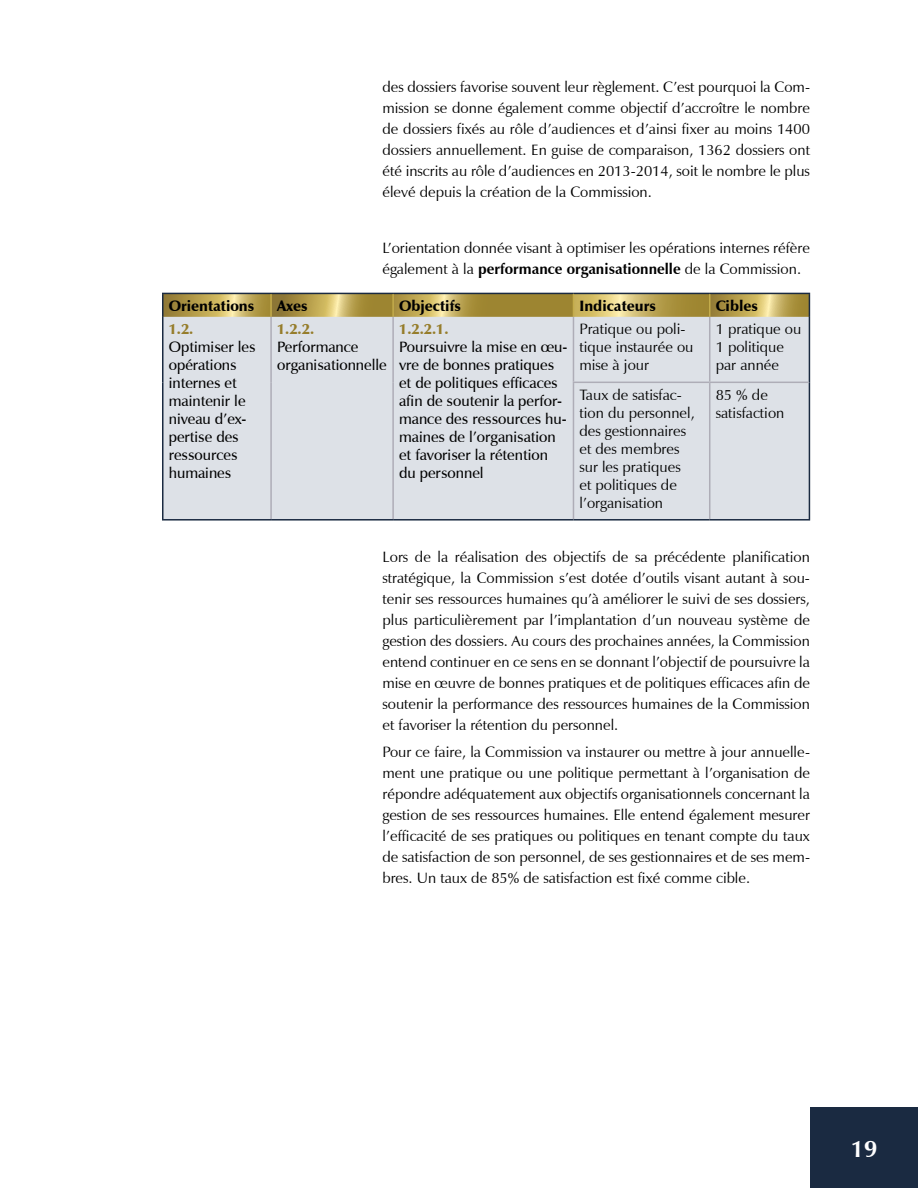
<style>
.page{position:relative;width:918px;height:1188px;background:#fff}
.page>*{position:absolute;margin:0;border:0;box-sizing:border-box;transform-origin:0 0}
.t1{font:700 24px "Zapf Humanist 601 BT";color:#fff}
.t2{font:15px/21px "Zapf Humanist 601 BT";color:#000}
.t3{font:600 15px/18px "Zapf Humanist 601 BT";color:#000}
.t4{font:900 15px "Zapf Humanist 601 BT";color:#000}
.t5{font:900 15px "Zapf Humanist 601 BT";color:#967d2b}
.s1{font-weight:700}
</style>
<div class="page">
<div style="left:810px;top:1107px;width:108px;height:81px;background:#1a2a41"></div>
<svg style="left:164px;top:294px;width:106px;height:23px;background:#bca759"></svg>
<svg style="left:272px;top:294px;width:120px;height:23px;background:#b19a4d"></svg>
<svg style="left:394px;top:294px;width:179px;height:23px;background:#af9847"></svg>
<svg style="left:574px;top:294px;width:135px;height:23px;background:#c4ae60"></svg>
<svg style="left:710px;top:294px;width:99px;height:23px;background:#baa456"></svg>
<div style="left:164px;top:317px;width:645px;height:202px;background:#dde1e7"></div>
<hr style="left:162px;top:293px;width:109px;height:1px;background:#1a2a41">
<hr style="left:162px;top:294px;width:2px;height:23px;background:#1a2a41">
<hr style="left:271px;top:293px;width:122px;height:1px;background:#1a2a41">
<hr style="left:393px;top:293px;width:180px;height:1px;background:#1a2a41">
<hr style="left:573px;top:293px;width:137px;height:1px;background:#1a2a41">
<hr style="left:710px;top:293px;width:100px;height:1px;background:#1a2a41">
<svg style="left:809px;top:294px;width:1px;height:23px"></svg>
<hr style="left:270px;top:294px;width:2px;height:23px;background:#c4ac4b">
<hr style="left:392px;top:294px;width:2px;height:23px;background:#c4ac4b">
<svg style="left:573px;top:294px;width:1px;height:23px"></svg>
<svg style="left:709px;top:294px;width:1px;height:23px"></svg>
<hr style="left:162px;top:317px;width:2px;height:65px;background:#1a2a41">
<hr style="left:809px;top:317px;width:1px;height:65px;background:#1a2a41">
<hr style="left:162px;top:382px;width:2px;height:137px;background:#1a2a41">
<hr style="left:809px;top:382px;width:1px;height:137px;background:#1a2a41">
<hr style="left:162px;top:519px;width:109px;height:2px;background:#1a2a41">
<hr style="left:271px;top:519px;width:122px;height:2px;background:#1a2a41">
<hr style="left:393px;top:519px;width:180px;height:2px;background:#1a2a41">
<hr style="left:573px;top:519px;width:137px;height:2px;background:#1a2a41">
<hr style="left:710px;top:519px;width:100px;height:2px;background:#1a2a41">
<hr style="left:270px;top:317px;width:2px;height:65px;background:#aeadb7">
<hr style="left:392px;top:317px;width:2px;height:65px;background:#aeadb7">
<hr style="left:573px;top:317px;width:1px;height:65px;background:#aeadb7">
<hr style="left:709px;top:317px;width:1px;height:65px;background:#aeadb7">
<hr style="left:270px;top:382px;width:2px;height:137px;background:#aeadb7">
<hr style="left:392px;top:382px;width:2px;height:137px;background:#aeadb7">
<hr style="left:573px;top:382px;width:137px;height:1px;background:#aeadb7">
<hr style="left:573px;top:383px;width:1px;height:136px;background:#aeadb7">
<hr style="left:710px;top:382px;width:99px;height:1px;background:#aeadb7">
<hr style="left:709px;top:383px;width:1px;height:136px;background:#aeadb7">
<p class="t2" style="left:382px;top:77px;width:429px;text-align:justify">des dossiers favorise souvent leur règlement. C’est pourquoi la Com&shy;mission se donne également comme objectif d’accroître le nombre de dossiers fixés au rôle d’audiences et d’ainsi fixer au moins 1400 dossiers annuellement. En guise de comparaison, 1362 dossiers ont été inscrits au rôle d’audiences en 2013-2014, soit le nombre le plus élevé depuis la création de la Commission.</p>
<p class="t2" style="left:382px;top:237px;width:429px">L’orientation donnée visant à optimiser les opérations internes réfère également à la <span class="s1">performance organisationnelle</span> de la Commission.</p>
<p class="t4" style="left:169px;top:296px;width:87px">Orientations</p>
<p class="t4" style="left:277px;top:296px;width:32px">Axes</p>
<p class="t4" style="left:399px;top:296px;width:63px">Objectifs</p>
<p class="t4" style="left:579px;top:296px;width:78px">Indicateurs</p>
<p class="t4" style="left:716px;top:296px;width:44px">Cibles</p>
<p class="t5" style="left:169px;top:320px;width:26px">1.2.</p>
<p class="t3" style="left:169px;top:338px;width:88px">Optimiser les opérations internes et maintenir le niveau d’ex&shy;pertise des ressources humaines</p>
<p class="t2" style="left:579px;top:320px;width:116px;line-height:18px">Pratique ou poli&shy;tique instaurée ou mise à jour</p>
<p class="t2" style="left:716px;top:320px;width:87px;line-height:18px">1 pratique ou<br>1 politique par année</p>
<p class="t2" style="left:579px;top:386px;width:117px;line-height:18px">Taux de satisfac&shy;tion du personnel, des gestionnaires et des membres sur les pratiques et politiques de l’organisation</p>
<p class="t2" style="left:716px;top:386px;width:70px;line-height:18px">85 % de satisfaction</p>
<p class="t2" style="left:382px;top:546px;width:429px;text-align:justify">Lors de la réalisation des objectifs de sa précédente planification stratégique, la Commission s’est dotée d’outils visant autant à sou&shy;tenir ses ressources humaines qu’à améliorer le suivi de ses dossiers, plus particulièrement par l’implantation d’un nouveau système de gestion des dossiers. Au cours des prochaines années, la Commission entend continuer en ce sens en se donnant l’objectif de poursuivre la mise en œuvre de bonnes pratiques et de politiques efficaces afin de soutenir la performance des ressources humaines de la Commission et favoriser la rétention du personnel.</p>
<p class="t2" style="left:382px;top:742px;width:429px;text-align:justify">Pour ce faire, la Commission va instaurer ou mettre à jour annuelle&shy;ment une pratique ou une politique permettant à l’organisation de répondre adéquatement aux objectifs organisationnels concernant la gestion de ses ressources humaines. Elle entend également mesurer l’efficacité de ses pratiques ou politiques en tenant compte du taux de satisfaction de son personnel, de ses gestionnaires et de ses mem&shy;bres. Un taux de 85% de satisfaction est fixé comme cible.</p>
<p class="t5" style="left:277px;top:320px;width:39px">1.2.2.</p>
<p class="t3" style="left:277px;top:338px;width:111px">Performance organisationnelle</p>
<p class="t5" style="left:399px;top:320px;width:51px">1.2.2.1.</p>
<p class="t3" style="left:399px;top:338px;width:170px">Poursuivre la mise en œu&shy;vre de bonnes pratiques et de politiques efficaces afin de soutenir la perfor&shy;mance des ressources hu&shy;maines de l’organisation et favoriser la rétention du personnel</p>
<h1 class="t1" style="left:851px;top:1134px;width:28px">19</h1>
</div>
